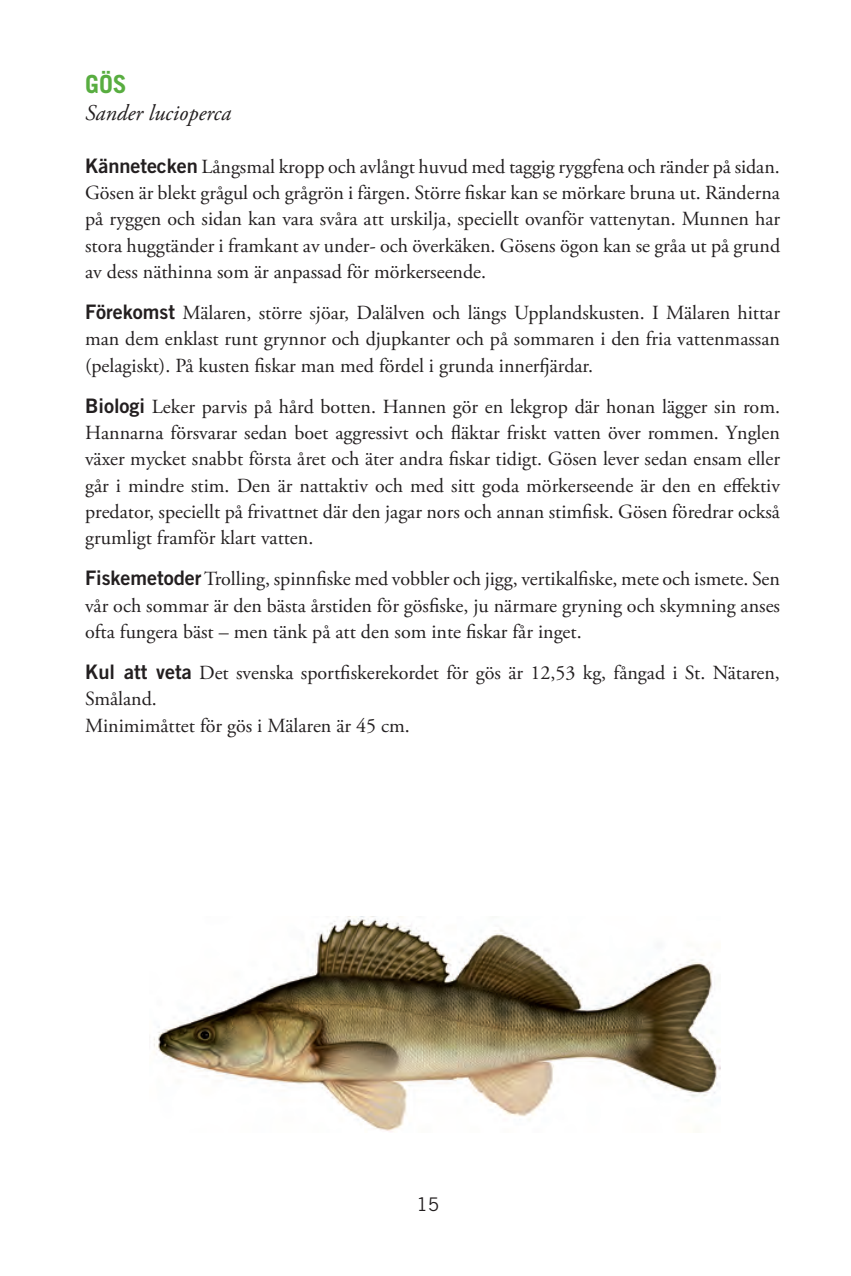
<style>
.page{position:relative;width:851px;height:1276px;background:#fff}
.page>*{position:absolute;margin:0;border:0;box-sizing:border-box;transform-origin:0 0}
.t1{font:700 25px "Trade Gothic";color:#58ad40}
.t2{font:italic 22.5px "Adobe Garamond Pro";color:#231f20}
.t3{font:20px/26.2px "Adobe Garamond Pro";color:#231f20;text-align:justify}
.t4{font:18.75px "Trade Gothic";color:#231f20}
.s1{font-family:"Trade Gothic Bold Two"}
</style>
<div class="page">
<img style="left:154px;top:916px;width:566px;height:216px">
<p class="t1" style="left:85px;top:68px;width:43px">gös</p>
<p class="t2" style="left:85px;top:99px;width:148px">Sander lucioperca</p>
<p class="t3" style="left:85px;top:154px;width:696px"><span class="s1">Kännetecken</span> Långsmal kropp och avlångt huvud med taggig ryggfena och ränder på sidan.<br>Gösen är blekt grågul och grågrön i färgen. Större fiskar kan se mörkare bruna ut. Ränderna på ryggen och sidan kan vara svåra att urskilja, speciellt ovanför vattenytan. Munnen har stora huggtänder i framkant av under- och överkäken. Gösens ögon kan se gråa ut på grund av dess näthinna som är anpassad för mörkerseende.</p>
<p class="t3" style="left:85px;top:300px;width:696px"><span class="s1">Förekomst</span> Mälaren, större sjöar, Dalälven och längs Upplandskusten. I Mälaren hittar man dem enklast runt grynnor och djupkanter och på sommaren i den fria vattenmassan (pelagiskt). På kusten fiskar man med fördel i grunda innerfjärdar.</p>
<p class="t3" style="left:85px;top:394px;width:696px"><span class="s1">Biologi</span> Leker parvis på hård botten. Hannen gör en lekgrop där honan lägger sin rom.<br>Hannarna försvarar sedan boet aggressivt och fläktar friskt vatten över rommen. Ynglen växer mycket snabbt första året och äter andra fiskar tidigt. Gösen lever sedan ensam eller går i mindre stim. Den är nattaktiv och med sitt goda mörkerseende är den en effektiv predator, speciellt på frivattnet där den jagar nors och annan stimfisk. Gösen föredrar också grumligt framför klart vatten.</p>
<p class="t3" style="left:85px;top:567px;width:696px"><span class="s1">Fiskemetoder</span> Trolling, spinnfiske med vobbler och jigg, vertikalfiske, mete och ismete. Sen vår och sommar är den bästa årstiden för gösfiske, ju närmare gryning och skymning anses ofta fungera bäst – men tänk på att den som inte fiskar får inget.</p>
<p class="t3" style="left:85px;top:660px;width:696px;text-align:left"><span class="s1">Kul att veta</span> Det svenska sportfiskerekordet för gös är 12,53 kg, fångad i St. Nätaren,<br>Småland.<br>Minimimåttet för gös i Mälaren är 45 cm.</p>
<p class="t4" style="left:416px;top:1193px;width:24px">15</p>
</div>
